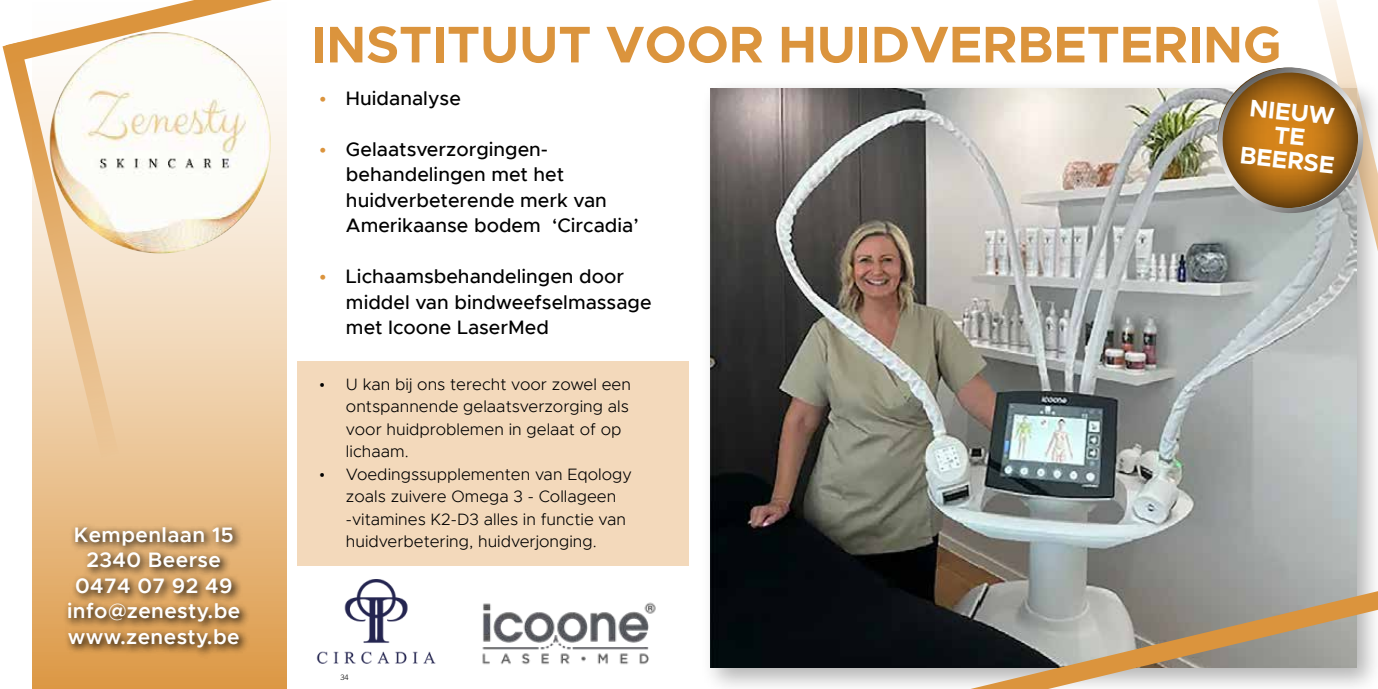
<style>
.page{position:relative;width:1378px;height:689px;background:#fff}
.page>*{position:absolute;margin:0;border:0;box-sizing:border-box;transform-origin:0 0}
.t1{font:700 51.75px "Metropolis";color:#db943d}
.t2{font:700 24.15px/24.2px "Metropolis";color:#fff;text-align:center}
.t3{font:600 21px/25.5px "Metropolis";letter-spacing:.02em;color:#fff;text-align:center}
.t4{font:500 19.5px/25.5px "Metropolis";color:#000}
.t5{font:300 16.5px/22.5px "Metropolis";color:#000}
.t6{font:300 7.5px "Trade Gothic LT Std";color:#000}
.s1{color:#db943d}
</style>
<div class="page">
<div style="left:32px;top:0;width:255px;height:689px;background:linear-gradient(to bottom,#fff,#de9f52)"></div>
<svg style="left:64px;top:522px;width:186px;height:136px;background:#ba8d55"></svg>
<img style="left:49px;top:32px;width:222px;height:221px;border-radius:111px">
<svg style="left:20px;top:0;width:252px;height:63px"></svg>
<svg style="left:3px;top:42px;width:116px;height:416px"></svg>
<div style="left:298px;top:361px;width:391px;height:205px;background:#f3d9bb"></div>
<img style="left:316px;top:580px;width:120px;height:84px">
<img style="left:482px;top:602px;width:174px;height:63px">
<div style="left:700px;top:79px;width:678px;height:610px;background:#000;opacity:.3"></div>
<img style="left:710px;top:88px;width:646px;height:580px">
<svg style="left:970px;top:591px;width:408px;height:98px;background:#aa9f8d"></svg>
<svg style="left:1310px;top:0;width:68px;height:590px"></svg>
<svg style="left:1210px;top:60px;width:160px;height:161px;background:#b49060"></svg>
<p class="t3" style="left:67px;top:522px;width:175px">Kempenlaan 15<br>2340 Beerse<br>0474 07 92 49 info@zenesty.be www.zenesty.be</p>
<h1 class="t1" style="left:311px;top:12px;width:971px">INSTITUUT VOOR HUIDVERBETERING</h1>
<h2 class="t2" style="left:1246px;top:95px;width:96px;rotate:6deg">NIEUW<br>TE<br>BEERSE</h2>
<p class="t4" style="left:319px;top:85px;width:143px"><span class="s1">•</span> Huidanalyse</p>
<p class="t4" style="left:346px;top:136px;width:294px;text-indent:-27px"><span class="s1">•</span> Gelaatsverzorgingen&shy;behandelingen met het huidverbeterende merk van<br>Amerikaanse bodem ‘Circadia’</p>
<p class="t4" style="left:346px;top:264px;width:307px;text-indent:-27px"><span class="s1">•</span> Lichaamsbehandelingen door middel van bindweefselmassage met Icoone LaserMed</p>
<p class="t5" style="left:346px;top:372px;width:286px;text-indent:-27px">• U kan bij ons terecht voor zowel een ontspannende gelaatsverzorging als voor huidproblemen in gelaat of op lichaam.</p>
<p class="t5" style="left:346px;top:462px;width:288px;text-indent:-27px">• Voedingssupplementen van Eqology zoals zuivere Omega 3 - Collageen -vitamines K2-D3 alles in functie van huidverbetering, huidverjonging.</p>
<p class="t6" style="left:340px;top:672px;width:10px">34</p>
</div>
